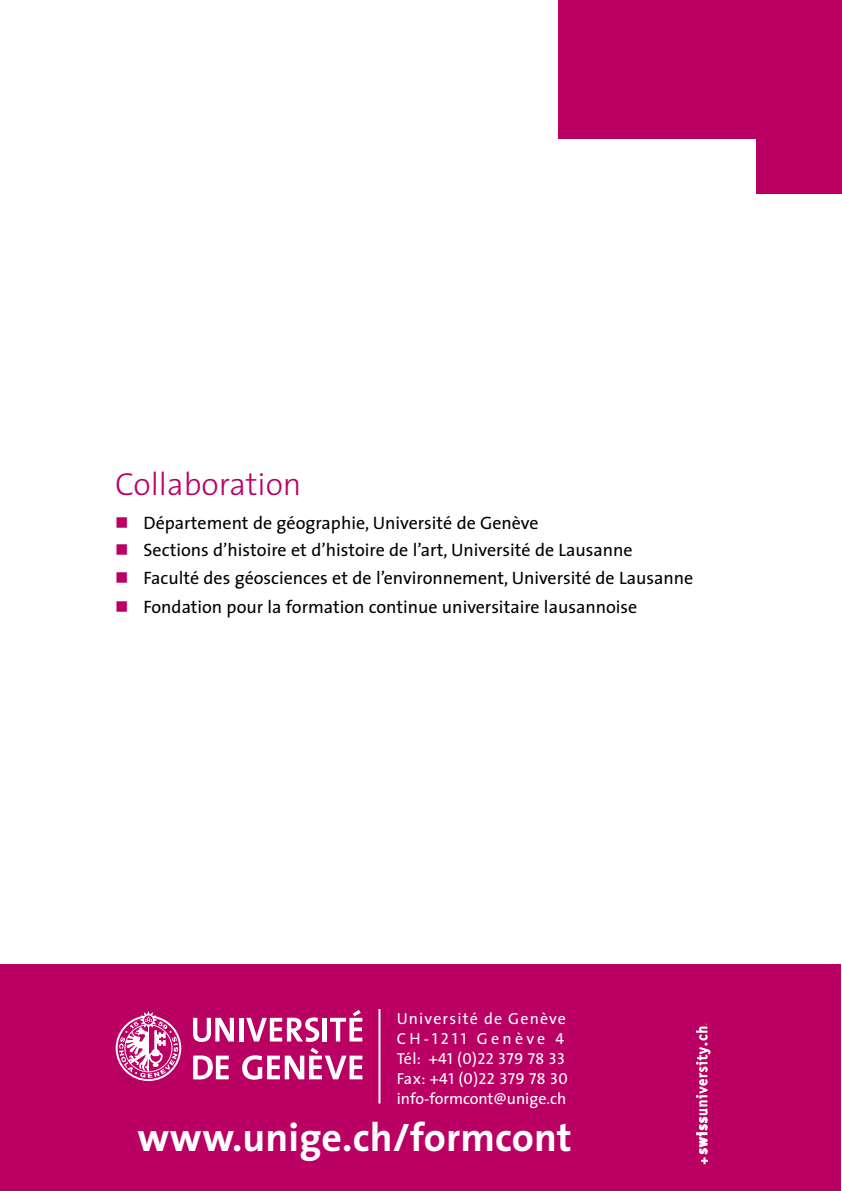
<style>
.page{position:relative;width:842px;height:1191px;background:#fff}
.page>*{position:absolute;margin:0;border:0;box-sizing:border-box;transform-origin:0 0}
.t1{font:700 40px "The Sans";letter-spacing:.005em;color:#fff}
.t2{font:300 32px "The Sans";color:#ba0063}
.t3{font:18px/28px "The Sans";color:#000}
.t4{font:16px/20px "The Sans Caps";letter-spacing:.025em;color:#fff}
.t5{font:16px "The Sans";color:#fff}
.t6{font:16px "The Sans";letter-spacing:.075em;color:#fff}
.t7{font:6.2px "Myriad";color:#fff}
.s1{font-family:"The Sans"}
</style>
<div class="page">
<div style="left:558px;top:0;width:283px;height:139px;background:#ba0063"></div>
<div style="left:756px;top:136px;width:86px;height:57px;background:#ba0063"></div>
<div style="left:0;top:964px;width:841px;height:227px;background:#ba0063"></div>
<svg style="left:116px;top:1011px;width:65px;height:70px"></svg>
<svg style="left:193px;top:1017px;width:41px;height:25px"></svg>
<hr style="left:239px;top:1017px;width:4px;height:24px;background:#fff">
<svg style="left:193px;top:1055px;width:36px;height:24px"></svg>
<svg style="left:242px;top:1010px;width:120px;height:69px"></svg>
<hr style="left:378px;top:1009px;width:2px;height:94px;background:#fff">
<svg style="left:696px;top:1027px;width:14px;height:137px"></svg>
<h2 class="t2" style="left:115px;top:471px;width:188px">Collaboration</h2>
<p class="t3" style="left:143px;top:510px;width:551px">Département de géographie, Université de Genève<br>Sections d’histoire et d’histoire de l’art, Université de Lausanne<br>Faculté des géosciences et de l’environnement, Université de Lausanne Fondation pour la formation continue universitaire lausannoise</p>
<p class="t6" style="left:397px;top:1011px;width:171px">Université de Genève</p>
<p class="t4" style="left:397px;top:1029px;width:172px">CH-1211 <span class="s1">Genève</span> 4<br><span class="s1">Tél:</span> +41 <span class="s1">(</span>0)22 379 78 33<br><span class="s1">Fax:</span> +41 <span class="s1">(</span>0)22 379 78 30</p>
<p class="t5" style="left:397px;top:1091px;width:171px">info-formcont@unige.ch</p>
<h1 class="t1" style="left:138px;top:1121px;width:436px">www.unige.ch/formcont</h1>
<p class="t7" style="left:701px;top:1025px;width:3px;rotate:-90deg">.</p>
</div>
